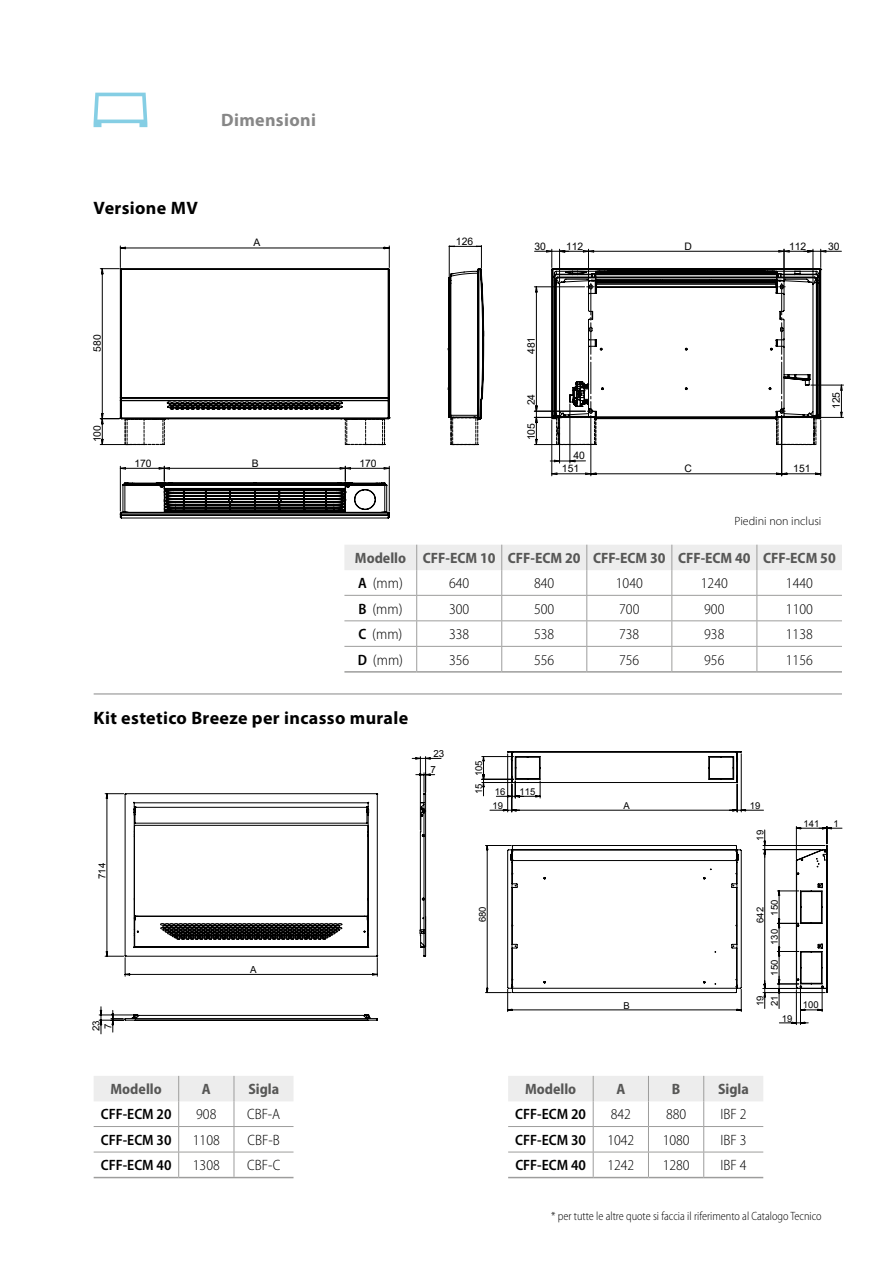
<style>
.page{position:relative;width:893px;height:1263px;background:#fff}
.page>*{position:absolute;margin:0;border:0;box-sizing:border-box;transform-origin:0 0}
.t1{font:700 18px "Myriad Pro";letter-spacing:.02em;color:#000}
.t2{font:700 18px "Myriad Pro";letter-spacing:.02em;color:#878787}
.t3{font:300 semi-condensed 15px "Myriad Pro";color:#000}
.t4{font:700 semi-condensed 15px/25.2px "Myriad Pro";color:#575756}
.t5{font:600 semi-condensed 15px "Myriad Pro";color:#000}
.t6{font:300 semi-condensed 12px "Myriad Pro";color:#000;scale:.95 1}
.t7{font:300 12px "Myriad Pro";color:#000}
.t8{font:10.35px/12.8px "Arial";color:#000}
.t9{font:9.75px "Arial";color:#000}
.t10{font:9.45px "Arial";color:#000}
.s1{font-weight:600;color:#000}
.s2{font-weight:300;color:#000}
.s3{font-weight:600}
</style>
<div class="page">
<svg style="left:94px;top:93px;width:53px;height:34px"></svg>
<svg style="left:484px;top:331px;width:337px;height:145px"></svg>
<hr style="left:552px;top:473px;width:39px;height:1px;background:#000">
<hr style="left:551px;top:420px;width:1px;height:56px;background:#000">
<hr style="left:811px;top:385px;width:32px;height:1px;background:#000">
<hr style="left:787px;top:417px;width:56px;height:1px;background:#000">
<svg style="left:550px;top:460px;width:35px;height:2px"></svg>
<hr style="left:570px;top:404px;width:1px;height:59px;background:#000">
<hr style="left:559px;top:419px;width:1px;height:44px;background:#000">
<svg style="left:100px;top:246px;width:290px;height:199px"></svg>
<svg style="left:534px;top:249px;width:308px;height:196px"></svg>
<svg style="left:120px;top:466px;width:270px;height:52px"></svg>
<svg style="left:448px;top:246px;width:36px;height:199px"></svg>
<svg style="left:344px;top:545px;width:498px;height:126px"></svg>
<hr style="left:344px;top:671px;width:73px;height:2px;background:#9d9d9c">
<hr style="left:417px;top:671px;width:85px;height:2px;background:#9d9d9c">
<hr style="left:502px;top:671px;width:85px;height:2px;background:#9d9d9c">
<hr style="left:587px;top:671px;width:85px;height:2px;background:#9d9d9c">
<hr style="left:672px;top:671px;width:85px;height:2px;background:#9d9d9c">
<hr style="left:757px;top:671px;width:85px;height:2px;background:#9d9d9c">
<svg style="left:94px;top:1076px;width:199px;height:101px"></svg>
<hr style="left:94px;top:1177px;width:85px;height:1px;background:#9d9d9c">
<hr style="left:179px;top:1177px;width:55px;height:1px;background:#9d9d9c">
<hr style="left:234px;top:1177px;width:59px;height:1px;background:#9d9d9c">
<hr style="left:94px;top:1126px;width:85px;height:1px;background:#9d9d9c">
<hr style="left:179px;top:1126px;width:55px;height:1px;background:#9d9d9c">
<hr style="left:234px;top:1126px;width:59px;height:1px;background:#9d9d9c">
<hr style="left:94px;top:1152px;width:85px;height:1px;background:#9d9d9c">
<hr style="left:179px;top:1152px;width:55px;height:1px;background:#9d9d9c">
<hr style="left:234px;top:1152px;width:59px;height:1px;background:#9d9d9c">
<svg style="left:508px;top:1076px;width:255px;height:101px"></svg>
<hr style="left:508px;top:1177px;width:85px;height:1px;background:#9d9d9c">
<hr style="left:593px;top:1177px;width:55px;height:1px;background:#9d9d9c">
<hr style="left:648px;top:1177px;width:56px;height:1px;background:#9d9d9c">
<hr style="left:704px;top:1177px;width:59px;height:1px;background:#9d9d9c">
<hr style="left:508px;top:1126px;width:85px;height:1px;background:#9d9d9c">
<hr style="left:593px;top:1126px;width:55px;height:1px;background:#9d9d9c">
<hr style="left:648px;top:1126px;width:56px;height:1px;background:#9d9d9c">
<hr style="left:704px;top:1126px;width:59px;height:1px;background:#9d9d9c">
<hr style="left:508px;top:1152px;width:85px;height:1px;background:#9d9d9c">
<hr style="left:593px;top:1152px;width:55px;height:1px;background:#9d9d9c">
<hr style="left:648px;top:1152px;width:56px;height:1px;background:#9d9d9c">
<hr style="left:704px;top:1152px;width:59px;height:1px;background:#9d9d9c">
<svg style="left:125px;top:756px;width:316px;height:220px"></svg>
<svg style="left:105px;top:793px;width:273px;height:164px"></svg>
<svg style="left:419px;top:793px;width:7px;height:163px"></svg>
<svg style="left:99px;top:1006px;width:279px;height:28px"></svg>
<svg style="left:490px;top:826px;width:352px;height:186px"></svg>
<svg style="left:481px;top:756px;width:283px;height:237px"></svg>
<svg style="left:507px;top:845px;width:235px;height:148px"></svg>
<svg style="left:763px;top:826px;width:64px;height:199px"></svg>
<svg style="left:507px;top:751px;width:235px;height:32px"></svg>
<hr style="left:94px;top:693px;width:748px;height:1px;background:#878787">
<p class="t2" style="left:221px;top:108px;width:96px">Dimensioni</p>
<p class="t1" style="left:94px;top:196px;width:106px">Versione MV</p>
<p class="t8" style="left:456px;top:235px;width:19px">126</p>
<p class="t8" style="left:253px;top:236px;width:8px">A</p>
<p class="t8" style="left:534px;top:240px;width:13px">30</p>
<p class="t8" style="left:566px;top:240px;width:19px">112</p>
<p class="t8" style="left:685px;top:240px;width:9px">D</p>
<p class="t8" style="left:789px;top:240px;width:19px">112</p>
<p class="t8" style="left:828px;top:240px;width:13px">30</p>
<p class="t8" style="left:91px;top:352px;width:19px;rotate:-90deg">580</p>
<p class="t8" style="left:91px;top:442px;width:19px;rotate:-90deg">100</p>
<p class="t8" style="left:525px;top:354px;width:19px;rotate:-90deg">481</p>
<p class="t8" style="left:525px;top:405px;width:13px;rotate:-90deg">24</p>
<p class="t8" style="left:525px;top:440px;width:19px;rotate:-90deg">105</p>
<p class="t8" style="left:830px;top:409px;width:19px;rotate:-90deg">125</p>
<p class="t8" style="left:134px;top:457px;width:19px">170</p>
<p class="t8" style="left:252px;top:457px;width:8px">B</p>
<p class="t8" style="left:359px;top:457px;width:19px">170</p>
<p class="t8" style="left:562px;top:449px;width:24px;text-indent:11px">40<br>151</p>
<p class="t8" style="left:685px;top:462px;width:9px">C</p>
<p class="t8" style="left:793px;top:462px;width:19px">151</p>
<p class="t7" style="left:735px;top:514px;width:88px">Piedini non inclusi</p>
<p class="t4" style="left:355px;top:545px;width:482px">Modello CFF-ECM 10 CFF-ECM 20 CFF-ECM 30 CFF-ECM 40 CFF-ECM 50<br><span class="s1">A</span> <span class="s2">(mm)</span></p>
<p class="t3" style="left:449px;top:574px;width:22px">640</p>
<p class="t3" style="left:534px;top:574px;width:22px">840</p>
<p class="t3" style="left:616px;top:574px;width:28px">1040</p>
<p class="t3" style="left:701px;top:574px;width:28px">1240</p>
<p class="t3" style="left:786px;top:574px;width:28px">1440</p>
<p class="t3" style="left:358px;top:600px;width:46px"><span class="s3">B</span> (mm)</p>
<p class="t3" style="left:449px;top:600px;width:22px">300</p>
<p class="t3" style="left:534px;top:600px;width:22px">500</p>
<p class="t3" style="left:619px;top:600px;width:22px">700</p>
<p class="t3" style="left:704px;top:600px;width:22px">900</p>
<p class="t3" style="left:786px;top:600px;width:28px">1100</p>
<p class="t3" style="left:359px;top:625px;width:45px"><span class="s3">C</span> (mm)</p>
<p class="t3" style="left:449px;top:625px;width:22px">338</p>
<p class="t3" style="left:534px;top:625px;width:22px">538</p>
<p class="t3" style="left:619px;top:625px;width:22px">738</p>
<p class="t3" style="left:704px;top:625px;width:22px">938</p>
<p class="t3" style="left:786px;top:625px;width:28px">1138</p>
<p class="t3" style="left:358px;top:651px;width:47px"><span class="s3">D</span> (mm)</p>
<p class="t3" style="left:449px;top:651px;width:22px">356</p>
<p class="t3" style="left:534px;top:651px;width:22px">556</p>
<p class="t3" style="left:619px;top:651px;width:22px">756</p>
<p class="t3" style="left:704px;top:651px;width:22px">956</p>
<p class="t3" style="left:786px;top:651px;width:28px">1156</p>
<p class="t1" style="left:94px;top:706px;width:316px">Kit estetico Breeze per incasso murale</p>
<p class="t9" style="left:433px;top:747px;width:12px">23</p>
<p class="t9" style="left:430px;top:763px;width:7px">7</p>
<p class="t9" style="left:96px;top:879px;width:18px;rotate:-90deg">714</p>
<p class="t9" style="left:90px;top:1031px;width:12px;rotate:-90deg">23</p>
<p class="t9" style="left:102px;top:1029px;width:7px;rotate:-90deg">7</p>
<p class="t9" style="left:250px;top:963px;width:8px">A</p>
<p class="t4" style="left:111px;top:1076px;width:53px">Modello</p>
<p class="t4" style="left:202px;top:1076px;width:10px">A</p>
<p class="t4" style="left:248px;top:1076px;width:32px">Sigla</p>
<p class="t5" style="left:101px;top:1105px;width:72px">CFF-ECM 20</p>
<p class="t3" style="left:196px;top:1105px;width:22px">908</p>
<p class="t3" style="left:247px;top:1105px;width:35px">CBF-A</p>
<p class="t5" style="left:101px;top:1130px;width:72px">CFF-ECM 30</p>
<p class="t3" style="left:193px;top:1131px;width:28px">1108</p>
<p class="t3" style="left:248px;top:1131px;width:34px">CBF-B</p>
<p class="t5" style="left:101px;top:1156px;width:72px">CFF-ECM 40</p>
<p class="t3" style="left:193px;top:1156px;width:28px">1308</p>
<p class="t3" style="left:247px;top:1156px;width:35px">CBF-C</p>
<p class="t10" style="left:473px;top:794px;width:35px;rotate:-90deg">15 105</p>
<p class="t10" style="left:495px;top:785px;width:12px">16</p>
<p class="t10" style="left:520px;top:785px;width:17px">115</p>
<p class="t10" style="left:493px;top:799px;width:12px">19</p>
<p class="t10" style="left:750px;top:799px;width:12px">19</p>
<p class="t10" style="left:623px;top:799px;width:8px">A</p>
<p class="t10" style="left:754px;top:840px;width:12px;rotate:-90deg">19</p>
<p class="t10" style="left:768px;top:915px;width:17px;rotate:-90deg">150</p>
<p class="t10" style="left:476px;top:922px;width:17px;rotate:-90deg">680</p>
<p class="t10" style="left:754px;top:923px;width:17px;rotate:-90deg">642</p>
<p class="t10" style="left:768px;top:945px;width:17px;rotate:-90deg">130</p>
<p class="t10" style="left:768px;top:976px;width:17px;rotate:-90deg">150</p>
<p class="t10" style="left:804px;top:817px;width:17px">141</p>
<p class="t10" style="left:834px;top:817px;width:7px">1</p>
<p class="t10" style="left:623px;top:999px;width:8px">B</p>
<p class="t10" style="left:754px;top:1006px;width:12px;rotate:-90deg">19</p>
<p class="t10" style="left:768px;top:1006px;width:12px;rotate:-90deg">21</p>
<p class="t10" style="left:803px;top:999px;width:17px">100</p>
<p class="t10" style="left:782px;top:1012px;width:12px">19</p>
<p class="t4" style="left:525px;top:1076px;width:53px">Modello</p>
<p class="t4" style="left:616px;top:1076px;width:10px">A</p>
<p class="t4" style="left:672px;top:1076px;width:10px">B</p>
<p class="t4" style="left:718px;top:1076px;width:32px">Sigla</p>
<p class="t5" style="left:515px;top:1105px;width:72px">CFF-ECM 20</p>
<p class="t3" style="left:611px;top:1105px;width:22px">842</p>
<p class="t3" style="left:666px;top:1105px;width:22px">880</p>
<p class="t3" style="left:720px;top:1105px;width:27px">IBF 2</p>
<p class="t5" style="left:515px;top:1130px;width:72px">CFF-ECM 30</p>
<p class="t3" style="left:607px;top:1131px;width:28px">1042</p>
<p class="t3" style="left:663px;top:1131px;width:28px">1080</p>
<p class="t3" style="left:721px;top:1131px;width:27px">IBF 3</p>
<p class="t5" style="left:515px;top:1156px;width:72px">CFF-ECM 40</p>
<p class="t3" style="left:607px;top:1156px;width:28px">1242</p>
<p class="t3" style="left:663px;top:1156px;width:28px">1280</p>
<p class="t3" style="left:721px;top:1156px;width:27px">IBF 4</p>
<p class="t6" style="left:551px;top:1209px;width:286px">* per tutte le altre quote si faccia il riferimento al Catalogo Tecnico</p>
</div>
